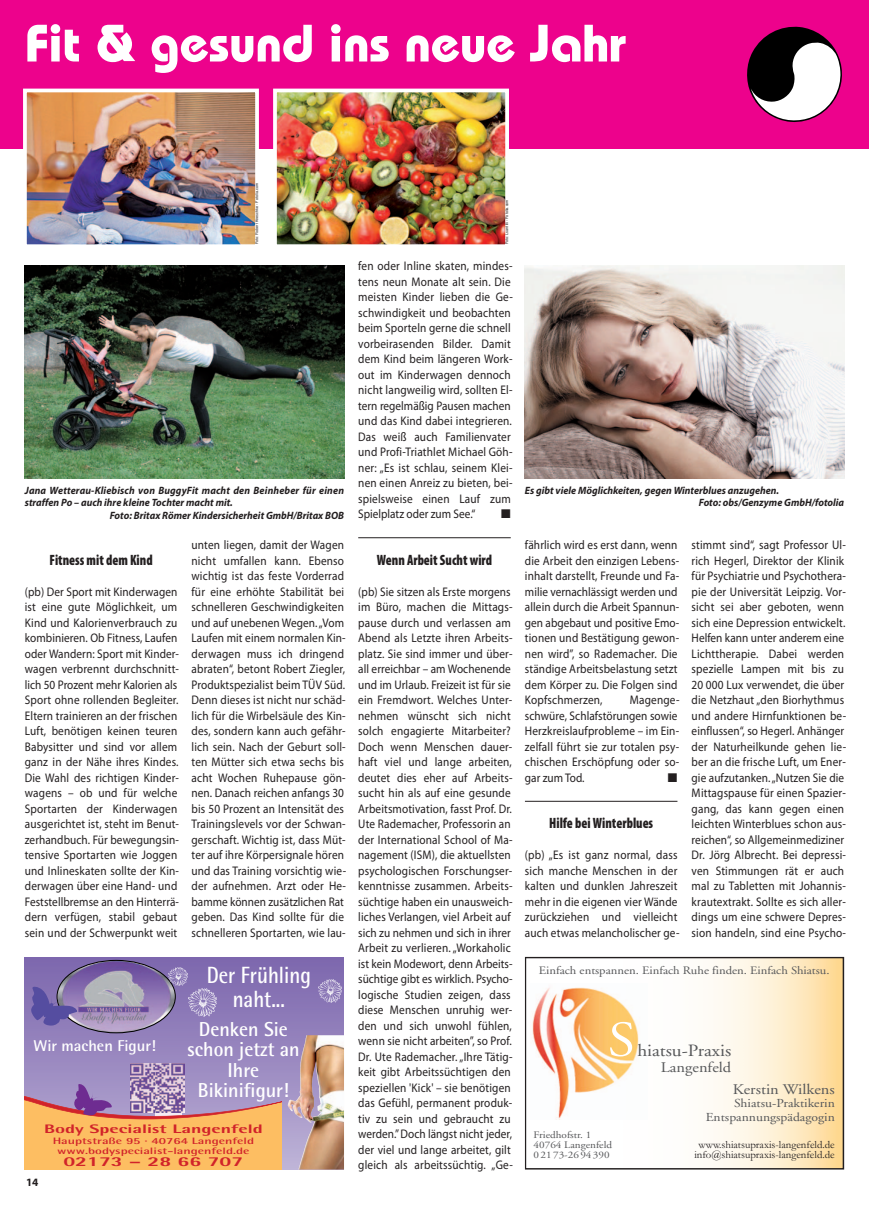
<style>
.page{position:relative;width:869px;height:1205px;background:#fff}
.page>*{position:absolute;margin:0;border:0;box-sizing:border-box;transform-origin:0 0}
.t1{font:700 52.5px "Bauhaus";color:#fff}
.t2{font:50px "Adobe Garamond LT";color:#fff;scale:1.11 1}
.t3{font:700 23.5px/23.5px "Rotis Semi Sans";color:#fff;text-align:center;scale:.86 1}
.t4{font:700 20.25px/20.4px "Rotis Semi Sans";color:#fff;text-align:center;scale:.96 1}
.t5{font:17.25px "Adobe Garamond LT";color:#57585a;scale:1.11 1}
.t6{font:700 15.62px "Rotis Semi Sans";color:#fff}
.t7{font:900 condensed 15px "Myriad Pro";color:#231f20;scale:.9 1}
.t8{font:14.75px "Adobe Garamond LT";color:#57585a;scale:1.11 1}
.t9{font:800 13.62px "Rotis Semi Sans";color:#d1232a;scale:1.57 1}
.t10{font:12.5px/15.5px "Myriad Pro";letter-spacing:.015em;color:#231f20;scale:.9 1}
.t11{font:12.5px "Zapf Dingbats ITC";color:#231f20}
.t12{font:800 12.38px "Rotis Semi Sans";color:#d1232a;scale:1.57 1}
.t13{font:12.25px/13.4px "Adobe Garamond LT";color:#57585a;text-align:right;scale:1.11 1}
.t14{font:11.38px "Adobe Garamond LT";color:#57585a;scale:1.11 1}
.t15{font:700 11.25px "Myriad Pro";color:#231f20}
.t16{font:10.88px/10.6px "Garamond";color:#231f20;text-align:center}
.t17{font:italic 700 10.62px/12.5px "Myriad Pro";color:#231f20;scale:.95 1}
.t18{font:10px/10px "Adobe Garamond LT";color:#57585a;scale:1.11 1}
.t19{font:700 9.25px/10.2px "Rotis Semi Sans";color:#d1232a;text-align:center;scale:1.47 1}
.t20{font:3.75px "Helvetica";color:#231f20}
.s1{font-weight:600;font-size:7.5px;color:#fff}
</style>
<div class="page">
<div style="left:0;top:0;width:868px;height:149px;background:#ed028c"></div>
<img style="left:28px;top:94px;width:226px;height:149px">
<div style="left:23px;top:89px;width:236px;height:159px;border:4px solid #fff"></div>
<img style="left:278px;top:94px;width:225px;height:149px">
<div style="left:273px;top:89px;width:235px;height:159px;border:4px solid #fff"></div>
<svg style="left:747px;top:26px;width:95px;height:96px"></svg>
<hr style="left:358px;top:537px;width:152px;height:1px;background:#231f20">
<hr style="left:524px;top:801px;width:153px;height:1px;background:#231f20">
<img style="left:25px;top:266px;width:319px;height:212px">
<img style="left:524px;top:266px;width:319px;height:212px">
<svg style="left:526px;top:959px;width:315px;height:208px"></svg>
<div style="left:524px;top:957px;width:319px;height:212px;border:1px solid #231f20"></div>
<svg style="left:25px;top:957px;width:318px;height:212px;background:#9882b0"></svg>
<img style="left:287px;top:1035px;width:19px;height:80px">
<img style="left:57px;top:960px;width:118px;height:73px;border-radius:50%">
<svg style="left:30px;top:986px;width:48px;height:39px;background:#7366a8"></svg>
<svg style="left:25px;top:1066px;width:256px;height:103px;background:#d9a784"></svg>
<img style="left:130px;top:1063px;width:54px;height:49px">
<img style="left:169px;top:967px;width:18px;height:19px">
<img style="left:188px;top:988px;width:29px;height:29px">
<img style="left:318px;top:979px;width:23px;height:23px">
<h1 class="t1" style="left:25px;top:25px;width:602px">Fit &amp; gesund ins neue Jahr</h1>
<p class="t20" style="left:255px;top:244px;width:63px;rotate:-90deg">Foto: Robert Kneschke - Fotolia.com</p>
<p class="t17" style="left:25px;top:484px;width:337px">Jana Wetterau-Kliebisch von BuggyFit macht den Beinheber für einen</p>
<p class="t17" style="left:25px;top:497px;width:220px">straffen Po – auch ihre kleine Tochter macht mit.</p>
<p class="t17" style="left:110px;top:509px;width:248px">Foto: Britax Römer Kindersicherheit GmbH/Britax BOB</p>
<p class="t7" style="left:49px;top:554px;width:116px">Fitness mit dem Kind</p>
<p class="t10" style="left:25px;top:585px;width:173px">(pb) Der Sport mit Kinderwagen ist eine gute Möglichkeit, um<br>Kind und Kalorienverbrauch zu kombinieren. Ob Fitness, Laufen oder Wandern: Sport mit Kinder&shy;wagen verbrennt durchschnitt&shy;lich 50 Prozent mehr Kalorien als<br>Sport ohne rollenden Begleiter.<br>Eltern trainieren an der frischen<br>Luft, benötigen keinen teuren<br>Babysitter und sind vor allem ganz in der Nähe ihres Kindes.<br>Die Wahl des richtigen Kinder&shy;wagens – ob und für welche<br>Sportarten der Kinderwagen ausgerichtet ist, steht im Benut&shy;zerhandbuch. Für bewegungsin&shy;tensive Sportarten wie Joggen und Inlineskaten sollte der Kin&shy;derwagen über eine Hand- und<br>Feststellbremse an den Hinterrä&shy;dern verfügen, stabil gebaut sein und der Schwerpunkt weit</p>
<p class="t10" style="left:191px;top:538px;width:173px">unten liegen, damit der Wagen nicht umfallen kann. Ebenso wichtig ist das feste Vorderrad für eine erhöhte Stabilität bei schnelleren Geschwindigkeiten und auf unebenen Wegen. „Vom<br>Laufen mit einem normalen Kin&shy;derwagen muss ich dringend abraten“, betont Robert Ziegler,<br>Produktspezialist beim TÜV Süd.<br>Denn dieses ist nicht nur schäd&shy;lich für die Wirbelsäule des Kin&shy;des, sondern kann auch gefähr&shy;lich sein. Nach der Geburt soll&shy;ten Mütter sich etwa sechs bis acht Wochen Ruhepause gön&shy;nen. Danach reichen anfangs 30 bis 50 Prozent an Intensität des<br>Trainingslevels vor der Schwan&shy;gerschaft. Wichtig ist, dass Müt&shy;ter auf ihre Körpersignale hören und das Training vorsichtig wie&shy;der aufnehmen. Arzt oder He&shy;bamme können zusätzlichen Rat geben. Das Kind sollte für die schnelleren Sportarten, wie lau-</p>
<p class="t6" style="left:34px;top:1040px;width:124px">Wir machen Figur!</p>
<h3 class="t3" style="left:207px;top:966px;width:122px">Der Frühling naht...</h3>
<h3 class="t4" style="left:187px;top:1020px;width:119px">Denken Sie schon jetzt an<br>Ihre<br>Bikinifigur!</h3>
<p class="t12" style="left:44px;top:1125px;width:141px">Body Specialist Langenfeld</p>
<p class="t19" style="left:53px;top:1136px;width:138px">Hauptstraße 95 · 40764 Langenfeld www.bodyspecialist-langenfeld.de</p>
<p class="t9" style="left:63px;top:1157px;width:116px">02173 – 28 66 707</p>
<p class="t15" style="left:26px;top:1178px;width:18px">14<span class="s1">··</span></p>
<p class="t20" style="left:505px;top:244px;width:46px;rotate:-90deg">Foto: Lsantilli - Fotolia.com</p>
<p class="t10" style="left:358px;top:259px;width:173px">fen oder Inline skaten, mindes&shy;tens neun Monate alt sein. Die meisten Kinder lieben die Ge&shy;schwindigkeit und beobachten beim Sporteln gerne die schnell vorbeirasenden Bilder. Damit dem Kind beim längeren Work - out im Kinderwagen dennoch nicht langweilig wird, sollten El&shy;tern regelmäßig Pausen machen und das Kind dabei integrieren.<br>Das weiß auch Familienvater und Profi-Triathlet Michael Göh&shy;ner: „Es ist schlau, seinem Klei&shy;nen einen Anreiz zu bieten, bei&shy;spielsweise einen Lauf zum<br>Spielplatz oder zum See.“</p>
<p class="t11" style="left:501px;top:509px;width:11px">■</p>
<p class="t7" style="left:376px;top:554px;width:130px">Wenn Arbeit Sucht wird</p>
<p class="t10" style="left:358px;top:585px;width:173px">(pb) Sie sitzen als Erste morgens im Büro, machen die Mittags&shy;pause durch und verlassen am<br>Abend als Letzte ihren Arbeits&shy;platz. Sie sind immer und über&shy;all erreichbar – am Wochenende und im Urlaub. Freizeit ist für sie ein Fremdwort. Welches Unter&shy;nehmen wünscht sich nicht solch engagierte Mitarbeiter?<br>Doch wenn Menschen dauer&shy;haft viel und lange arbeiten, deutet dies eher auf Arbeits&shy;sucht hin als auf eine gesunde<br>Arbeitsmotivation, fasst Prof. Dr.<br>Ute Rademacher, Professorin an der International School of Ma&shy;nagement (ISM), die aktuellsten psychologischen Forschungser&shy;kenntnisse zusammen. Arbeits&shy;süchtige haben ein unausweich&shy;liches Verlangen, viel Arbeit auf sich zu nehmen und sich in ihrer<br>Arbeit zu verlieren. „Workaholic ist kein Modewort, denn Arbeits&shy;süchtige gibt es wirklich. Psycho&shy;logische Studien zeigen, dass diese Menschen unruhig wer&shy;den und sich unwohl fühlen, wenn sie nicht arbeiten”, so Prof.<br>Dr. Ute Rademacher. „Ihre Tätig&shy;keit gibt Arbeitssüchtigen den speziellen 'Kick' – sie benötigen das Gefühl, permanent produk&shy;tiv zu sein und gebraucht zu werden.” Doch längst nicht jeder, der viel und lange arbeitet, gilt gleich als arbeitssüchtig. „Ge-</p>
<p class="t17" style="left:698px;top:484px;width:154px;text-indent:-174px">Es gibt viele Möglichkeiten, gegen Winterblues anzugehen.<br>Foto: obs/Genzyme GmbH/fotolia</p>
<p class="t10" style="left:524px;top:538px;width:173px">fährlich wird es erst dann, wenn die Arbeit den einzigen Lebens&shy;inhalt darstellt, Freunde und Fa&shy;milie vernachlässigt werden und allein durch die Arbeit Spannun&shy;gen abgebaut und positive Emo&shy;tionen und Bestätigung gewon&shy;nen wird”, so Rademacher. Die ständige Arbeitsbelastung setzt dem Körper zu. Die Folgen sind<br>Kopfschmerzen,</p>
<p class="t10" style="left:524px;top:693px;width:173px;text-indent:105px">Magenge&shy;schwüre, Schlafstörungen sowie<br>Herzkreislaufprobleme – im Ein&shy;zelfall führt sie zur totalen psy&shy;chischen Erschöpfung oder so&shy;gar zum Tod.</p>
<p class="t11" style="left:667px;top:773px;width:11px">■</p>
<p class="t7" style="left:549px;top:818px;width:117px">Hilfe bei Winterblues</p>
<p class="t10" style="left:524px;top:848px;width:173px">(pb) „Es ist ganz normal, dass sich manche Menschen in der kalten und dunklen Jahreszeit mehr in die eigenen vier Wände zurückziehen und vielleicht auch etwas melancholischer ge-</p>
<p class="t10" style="left:691px;top:538px;width:173px">stimmt sind“, sagt Professor Ul&shy;rich Hegerl, Direktor der Klinik für Psychiatrie und Psychothera&shy;pie der Universität Leipzig. Vor&shy;sicht sei aber geboten, wenn sich eine Depression entwickelt.<br>Helfen kann unter anderem eine<br>Lichttherapie. Dabei werden spezielle Lampen mit bis zu<br>20 000 Lux verwendet, die über die Netzhaut „den Biorhythmus und andere Hirnfunktionen be&shy;einflussen“, so Hegerl. Anhänger der Naturheilkunde gehen lie&shy;ber an die frische Luft, um Ener&shy;gie aufzutanken. „Nutzen Sie die<br>Mittagspause für einen Spazier&shy;gang, das kann gegen einen leichten Winterblues schon aus&shy;reichen“, so Allgemeinmediziner<br>Dr. Jörg Albrecht. Bei depressi&shy;ven Stimmungen rät er auch mal zu Tabletten mit Johannis&shy;krautextrakt. Sollte es sich aller&shy;dings um eine schwere Depres&shy;sion handeln, sind eine Psycho-</p>
<p class="t14" style="left:538px;top:965px;width:263px">Einfach entspannen. Einfach Ruhe finden. Einfach Shiatsu.</p>
<h2 class="t2" style="left:607px;top:1019px;width:26px">S</h2>
<h3 class="t5" style="left:637px;top:1043px;width:86px">hiatsu-Praxis</h3>
<p class="t8" style="left:660px;top:1061px;width:65px">Langenfeld</p>
<p class="t8" style="left:732px;top:1083px;width:93px">Kerstin Wilkens</p>
<p class="t13" style="left:705px;top:1098px;width:118px">Shiatsu-Praktikerin<br>Entspannungspädagogin</p>
<p class="t18" style="left:533px;top:1130px;width:72px">Friedhofstr. 1<br>40764 Langenfeld<br>0 21 73-26 94 390</p>
<p class="t16" style="left:694px;top:1140px;width:142px">www.shiatsupraxis-langenfeld.de info@shiatsupraxis-langenfeld.de</p>
</div>
